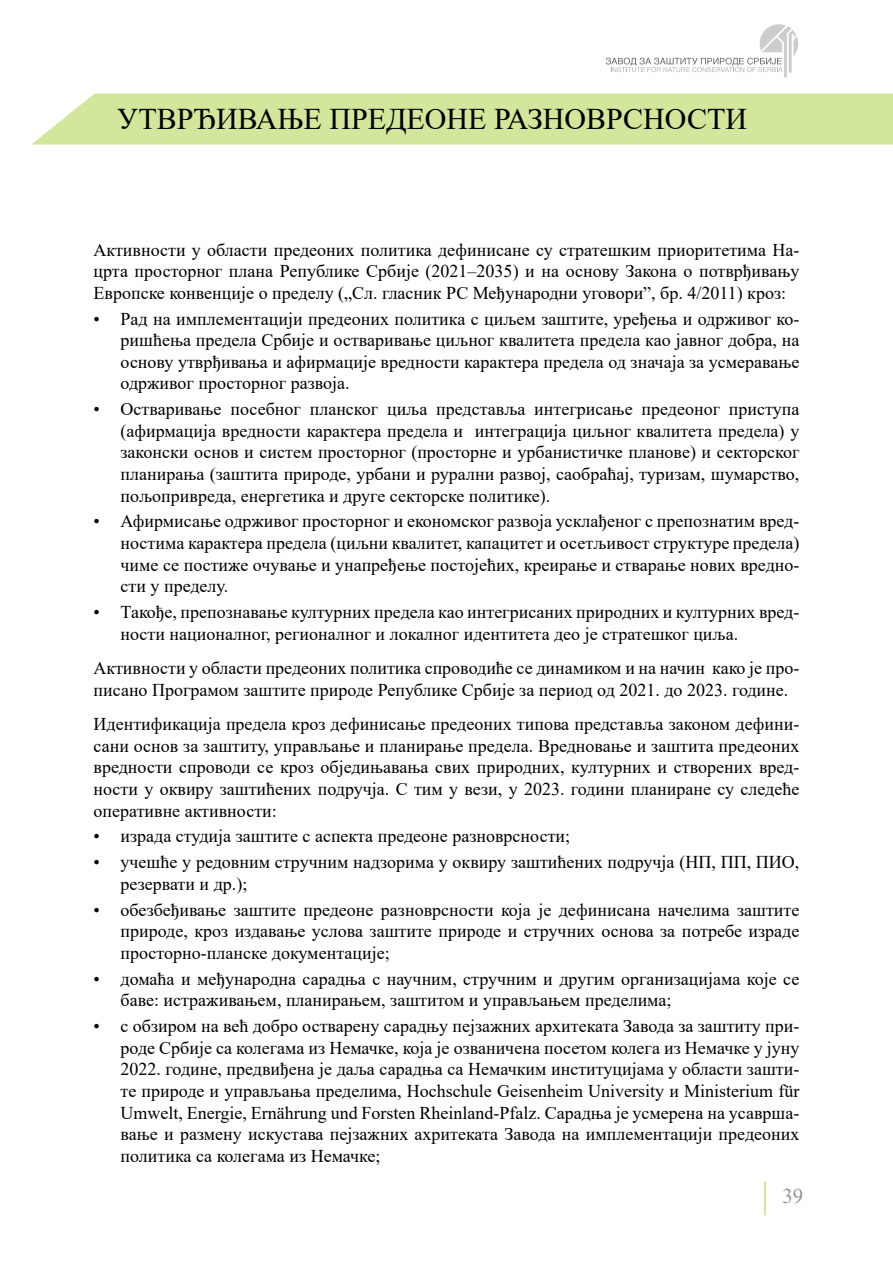
<style>
.page{position:relative;width:893px;height:1263px;background:#fff}
.page>*{position:absolute;margin:0;border:0;box-sizing:border-box;transform-origin:0 0}
.t1{font:30px "Times New Roman";color:#000}
.t2{font:21px "Times New Roman";color:#939598}
.t3{font:18px/21.6px "Times New Roman";color:#000;text-align:justify}
</style>
<div class="page">
<hr style="left:764px;top:1181px;width:1px;height:34px;background:#a6ce39">
<svg style="left:606px;top:24px;width:193px;height:53px"></svg>
<div style="left:31px;top:94px;width:862px;height:51px;background:#d2e69c"></div>
<h1 class="t1" style="left:117px;top:98px;width:631px">УТВРЂИВАЊЕ ПРЕДЕОНЕ РАЗНОВРСНОСТИ</h1>
<p class="t3" style="left:94px;top:238px;width:707px">Активности у области предеоних политика дефинисане су стратешким приоритетима На&shy;црта просторног плана Републике Србије (2021–2035) и на основу Закона о потврђивању Европске конвенције о пределу („Сл. гласник РС Међународни уговори”, бр. 4/2011) кроз:</p>
<p class="t3" style="left:121px;top:307px;width:680px;text-indent:-27px">• Рад на имплементацији предеоних политика с циљем заштите, уређења и одрживог ко&shy;ришћења предела Србије и остваривање циљног квалитета предела као јавног добра, на основу утврђивања и афирмације вредности карактера предела од значаја за усмеравање одрживог просторног развоја.</p>
<p class="t3" style="left:121px;top:398px;width:680px;text-indent:-27px">• Остваривање посебног планског циља представља интегрисање предеоног приступа (афирмација вредности карактера предела и интеграција циљног квалитета предела) у законски основ и систем просторног (просторне и урбанистичке планове) и секторског планирања (заштита природе, урбани и рурални развој, саобраћај, туризам, шумарство, пољопривреда, енергетика и друге секторске политике).</p>
<p class="t3" style="left:121px;top:510px;width:680px;text-indent:-27px">• Афирмисање одрживог просторног и економског развоја усклађеног с препознатим вред&shy;ностима карактера предела (циљни квалитет, капацитет и осетљивост структуре предела) чиме се постиже очување и унапређење постојећих, креирање и стварање нових вредно&shy;сти у пределу.</p>
<p class="t3" style="left:121px;top:601px;width:680px;text-indent:-27px">• Такође, препознавање културних предела као интегрисаних природних и културних вред&shy;ности националног, регионалног и локалног идентитета део је стратешког циља.</p>
<p class="t3" style="left:94px;top:657px;width:707px">Активности у области предеоних политика спроводиће се динамиком и на начин како је про&shy;писано Програмом заштите природе Републике Србије за период од 2021. до 2023. годинe.</p>
<p class="t3" style="left:94px;top:713px;width:707px">Идентификација предела кроз дефинисање предеоних типова представља законом дефини&shy;сани основ за заштиту, управљање и планирање предела. Вредновање и заштита предеоних вредности спроводи се кроз обједињавања свих природних, културних и створених вред&shy;ности у оквиру заштићених подручја. С тим у вези, у 2023. години планиране су следеће оперативне активности:</p>
<p class="t3" style="left:94px;top:825px;width:478px">• израда студија заштите с аспекта предеоне разноврсности;</p>
<p class="t3" style="left:121px;top:851px;width:680px;text-indent:-27px">• учешће у редовним стручним надзорима у оквиру заштићених подручја (НП, ПП, ПИО, резервати и др.);</p>
<p class="t3" style="left:121px;top:898px;width:680px;text-indent:-27px">• обезбеђивање заштите предеоне разноврсности која је дефинисана начелима заштите природе, кроз издавање услова заштите природе и стручних основа за потребе израде просторно-планске документације;</p>
<p class="t3" style="left:121px;top:967px;width:680px;text-indent:-27px">• домаћа и међународна сарадња с научним, стручним и другим организацијама које се баве: истраживањем, планирањем, заштитом и управљањем пределима;</p>
<p class="t3" style="left:121px;top:1015px;width:680px;text-indent:-27px">• с обзиром на већ добро остварену сарадњу пејзажних архитеката Завода за заштиту при&shy;роде Србије са колегама из Немачке, која је озваничена посетом колега из Немачке у јуну 2022. године, предвиђена је даља сарадња са Немачким институцијама у области зашти&shy;те природе и управљања пределима, Hochschule Geisenheim University и Ministerium für Umwelt, Energie, Ernährung und Forsten Rheinland-Pfalz. Сарадња је усмерена на усаврша&shy;вање и размену искустава пејзажних ахритеката Завода на имплементацији предеоних политика са колегама из Немачке;</p>
<p class="t2" style="left:782px;top:1181px;width:22px">39</p>
</div>
